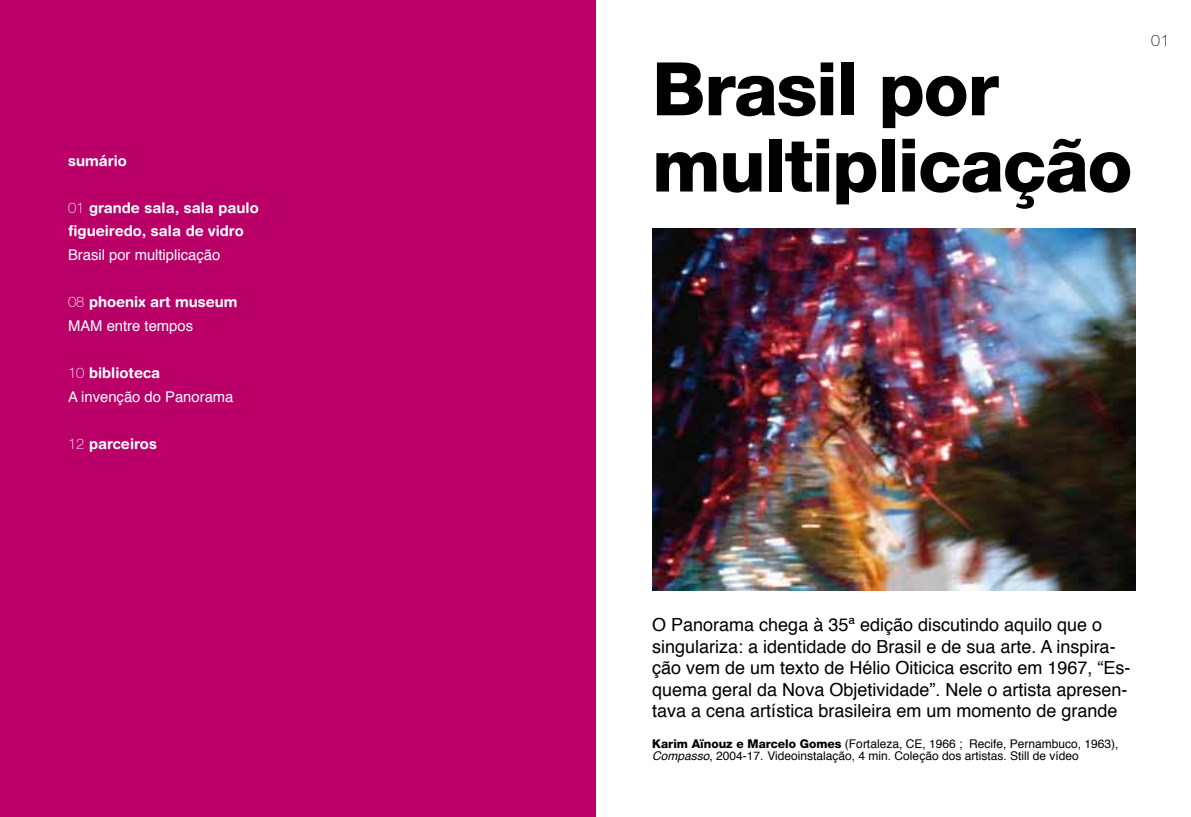
<style>
.page{position:relative;width:1191px;height:817px;background:#fff}
.page>*{position:absolute;margin:0;border:0;box-sizing:border-box;transform-origin:0 0}
.t1{font:800 73.8px/76.2px "Helvetica 85";letter-spacing:-.02em;color:#000}
.t2{font:18px/21.4px "Helvetica";color:#000}
.t3{font:100 16px "Helvetica 35";color:#000}
.t4{font:700 14.8px/23.6px "Helvetica Rounded";color:#fff}
.t5{font:14.8px "Helvetica";color:#fff}
.t6{font:12px/12.4px "Helvetica";color:#000}
.s1{font-family:"Helvetica 35";font-weight:100}
.s2{font-family:"Helvetica 85";font-weight:800}
.s3{font-style:italic}
</style>
<div class="page">
<div style="left:0;top:0;width:595px;height:816px;background:#ba0068"></div>
<img style="left:652px;top:228px;width:483px;height:362px">
<p class="t4" style="left:68px;top:148px;width:60px">sumário</p>
<p class="t4" style="left:68px;top:195px;width:192px"><span class="s1">01</span> grande sala, sala paulo figueiredo, sala de vidro</p>
<p class="t5" style="left:68px;top:243px;width:154px">Brasil por multiplicação</p>
<p class="t4" style="left:68px;top:290px;width:171px"><span class="s1">08</span> phoenix art museum</p>
<p class="t5" style="left:68px;top:314px;width:127px">MAM entre tempos</p>
<p class="t4" style="left:68px;top:361px;width:93px"><span class="s1">10</span> biblioteca</p>
<p class="t5" style="left:68px;top:385px;width:167px">A invenção do Panorama</p>
<p class="t4" style="left:68px;top:431px;width:90px"><span class="s1">12</span> parceiros</p>
<h1 class="t1" style="left:652px;top:51px;width:482px">Brasil por multiplicação</h1>
<p class="t3" style="left:1151px;top:31px;width:20px">01</p>
<p class="t2" style="left:652px;top:615px;width:480px">O Panorama chega à 35ª edição discutindo aquilo que o singulariza: a identidade do Brasil e de sua arte. A inspira&shy;ção vem de um texto de Hélio Oiticica escrito em 1967, “Es&shy;quema geral da Nova Objetividade”. Nele o artista apresen&shy;tava a cena artística brasileira em um momento de grande</p>
<p class="t6" style="left:652px;top:737px;width:468px"><span class="s2">Karim Aïnouz e Marcelo Gomes</span> (Fortaleza, CE, 1966 ; Recife, Pernambuco, 1963),<br><span class="s3">Compasso</span>, 2004-17. Videoinstalação, 4 min. Coleção dos artistas. Still de vídeo</p>
</div>
